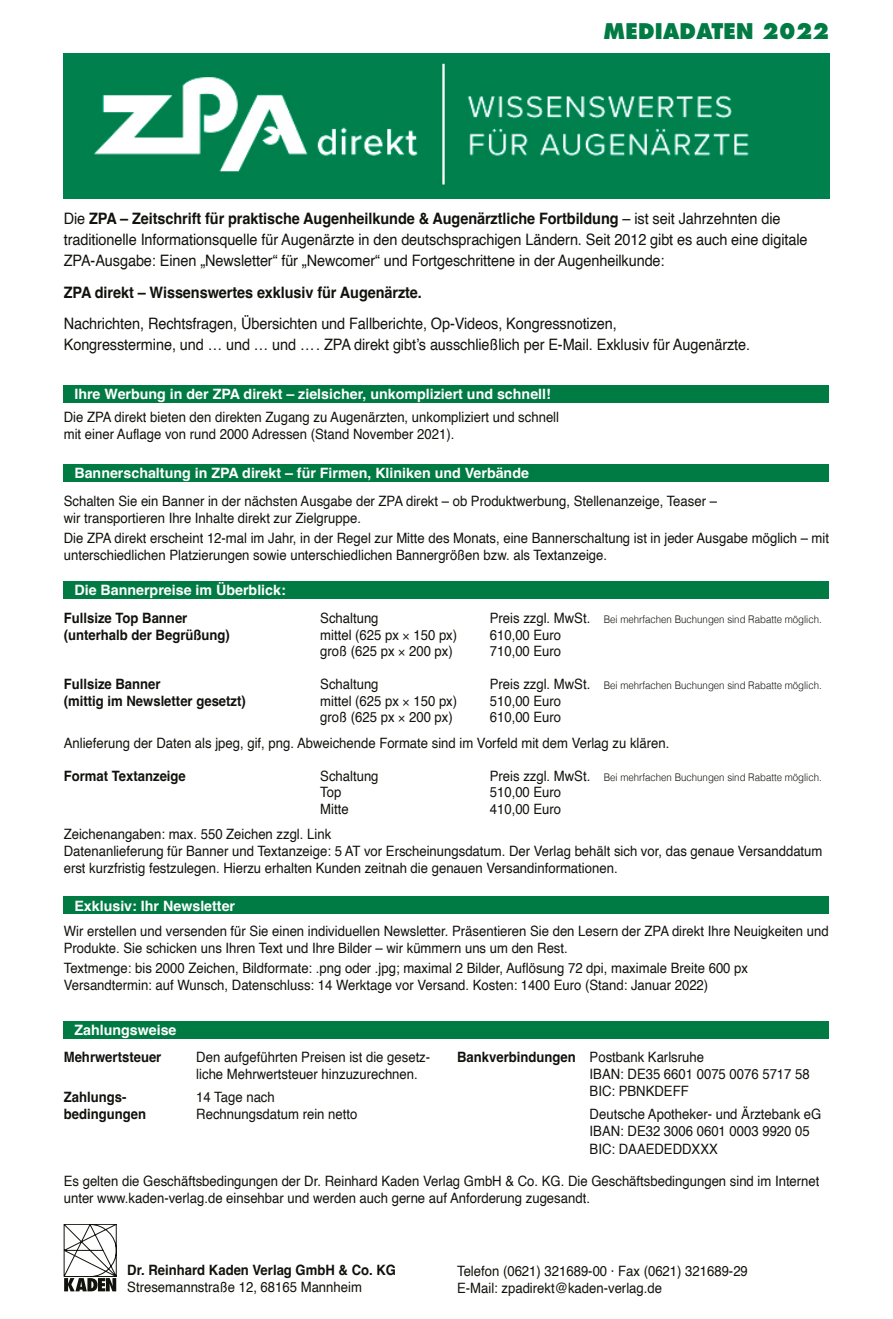
<style>
.page{position:relative;width:893px;height:1319px;background:#fff}
.page>*{position:absolute;margin:0;border:0;box-sizing:border-box;transform-origin:0 0}
.t1{font:800 21px "Futura Std";letter-spacing:.01em;color:#007b43;scale:.95 1}
.t2{font:15.75px/21px "Helvetica";letter-spacing:-.005em;color:#12120d;scale:.92 1}
.t3{font:700 15.75px "Helvetica";letter-spacing:-.005em;color:#12120d;scale:.92 1}
.t4{font:14.25px/17.1px "Helvetica";color:#12120d;scale:.92 1}
.t5{font:700 14.25px "Helvetica";color:#fff}
.t6{font:700 14.25px/17.1px "Helvetica";color:#12120d;scale:.92 1}
.t7{font:300 10.5px "Helvetica";color:#12120d;scale:.92 1}
.s1{font-weight:700}
.s2{font-weight:400;font-size:14.25px}
</style>
<div class="page">
<svg style="left:64px;top:1224px;width:53px;height:67px"></svg>
<div style="left:64px;top:385px;width:765px;height:17px;background:#007b43"></div>
<div style="left:64px;top:896px;width:765px;height:17px;background:#007b43"></div>
<div style="left:64px;top:464px;width:765px;height:17px;background:#007b43"></div>
<div style="left:64px;top:581px;width:765px;height:17px;background:#007b43"></div>
<div style="left:64px;top:1021px;width:765px;height:17px;background:#007b43"></div>
<img style="left:64px;top:53px;width:765px;height:145px">
<h1 class="t1" style="left:604px;top:17px;width:239px">MEDIADATEN 2022</h1>
<p class="t2" style="left:64px;top:208px;width:810px">Die <span class="s1">ZPA – Zeitschrift für praktische Augenheilkunde &amp; Augenärztliche Fortbildung</span> – ist seit Jahrzehnten die traditionelle Informationsquelle für Augenärzte in den deutschsprachigen Ländern. Seit 2012 gibt es auch eine digitale<br>ZPA-Ausgabe: Einen „Newsletter“ für „Newcomer“ und Fortgeschrittene in der Augenheilkunde:</p>
<p class="t3" style="left:64px;top:282px;width:391px">ZPA direkt – Wissenswertes exklusiv für Augenärzte.</p>
<p class="t2" style="left:64px;top:313px;width:748px">Nachrichten, Rechtsfragen, Übersichten und Fallberichte, Op-Videos, Kongressnotizen,<br>Kongresstermine, und … und … und …. ZPA direkt gibt’s ausschließlich per E-Mail. Exklusiv für Augenärzte.</p>
<p class="t5" style="left:74px;top:385px;width:478px">Ihre Werbung in der ZPA direkt – zielsicher, unkompliziert und schnell!</p>
<p class="t4" style="left:64px;top:409px;width:540px;line-height:16.5px">Die ZPA direkt bieten den direkten Zugang zu Augenärzten, unkompliziert und schnell mit einer Auflage von rund 2000 Adressen (Stand November 2021).</p>
<p class="t5" style="left:74px;top:464px;width:456px">Bannerschaltung in ZPA direkt – für Firmen, Kliniken und Verbände</p>
<p class="t4" style="left:64px;top:493px;width:712px;line-height:16.5px">Schalten Sie ein Banner in der nächsten Ausgabe der ZPA direkt – ob Produktwerbung, Stellenanzeige, Teaser – wir transportieren Ihre Inhalte direkt zur Zielgruppe.</p>
<p class="t4" style="left:64px;top:530px;width:833px;line-height:16.5px">Die ZPA direkt erscheint 12-mal im Jahr, in der Regel zur Mitte des Monats, eine Bannerschaltung ist in jeder Ausgabe möglich – mit unterschiedlichen Platzierungen sowie unterschiedlichen Bannergrößen bzw. als Textanzeige.</p>
<p class="t5" style="left:74px;top:581px;width:213px">Die Bannerpreise im Überblick:</p>
<p class="t6" style="left:64px;top:611px;width:136px">Fullsize Top Banner</p>
<p class="t4" style="left:320px;top:610px;width:65px">Schaltung</p>
<p class="t7" style="left:490px;top:610px;width:362px"><span class="s2">Preis zzgl. MwSt.</span> Bei mehrfachen Buchungen sind Rabatte möglich.</p>
<p class="t6" style="left:64px;top:627px;width:182px">(unterhalb der Begrüßung)</p>
<p class="t4" style="left:320px;top:626px;width:150px">mittel (625 px 150 px)</p>
<p class="t4" style="left:490px;top:626px;width:79px">610,00 Euro</p>
<p class="t4" style="left:320px;top:643px;width:146px">groß (625 px 200 px)</p>
<p class="t4" style="left:490px;top:643px;width:79px">710,00 Euro</p>
<p class="t6" style="left:64px;top:677px;width:107px">Fullsize Banner</p>
<p class="t4" style="left:320px;top:676px;width:65px">Schaltung</p>
<p class="t7" style="left:490px;top:676px;width:362px"><span class="s2">Preis zzgl. MwSt.</span> Bei mehrfachen Buchungen sind Rabatte möglich.</p>
<p class="t6" style="left:64px;top:693px;width:199px">(mittig im Newsletter gesetzt)</p>
<p class="t4" style="left:320px;top:692px;width:150px">mittel (625 px 150 px)</p>
<p class="t4" style="left:490px;top:692px;width:79px">510,00 Euro</p>
<p class="t4" style="left:320px;top:709px;width:146px">groß (625 px 200 px)</p>
<p class="t4" style="left:64px;top:705px;width:660px;line-height:25.5px;text-indent:426px">610,00 Euro<br>Anlieferung der Daten als jpeg, gif, png. Abweichende Formate sind im Vorfeld mit dem Verlag zu klären.</p>
<p class="t6" style="left:64px;top:768px;width:134px">Format Textanzeige</p>
<p class="t4" style="left:320px;top:767px;width:65px">Schaltung</p>
<p class="t7" style="left:490px;top:768px;width:362px"><span class="s2">Preis zzgl. MwSt.</span> Bei mehrfachen Buchungen sind Rabatte möglich.</p>
<p class="t4" style="left:320px;top:784px;width:24px">Top</p>
<p class="t4" style="left:490px;top:784px;width:79px">510,00 Euro</p>
<p class="t4" style="left:320px;top:800px;width:32px">Mitte</p>
<p class="t4" style="left:490px;top:800px;width:79px">410,00 Euro</p>
<p class="t4" style="left:64px;top:826px;width:826px;line-height:16.5px">Zeichenangaben: max. 550 Zeichen zzgl. Link<br>Datenanlieferung für Banner und Textanzeige: 5 AT vor Erscheinungsdatum. Der Verlag behält sich vor, das genaue Versanddatum erst kurzfristig festzulegen. Hierzu erhalten Kunden zeitnah die genauen Versandinformationen.</p>
<p class="t5" style="left:74px;top:896px;width:162px">Exklusiv: Ihr Newsletter</p>
<p class="t4" style="left:64px;top:923px;width:833px;line-height:16.5px">Wir erstellen und versenden für Sie einen individuellen Newsletter. Präsentieren Sie den Lesern der ZPA direkt Ihre Neuigkeiten und<br>Produkte. Sie schicken uns Ihren Text und Ihre Bilder – wir kümmern uns um den Rest.</p>
<p class="t4" style="left:64px;top:960px;width:745px;line-height:16.5px">Textmenge: bis 2000 Zeichen, Bildformate: .png oder .jpg; maximal 2 Bilder, Auflösung 72 dpi, maximale Breite 600 px<br>Versandtermin: auf Wunsch, Datenschluss: 14 Werktage vor Versand. Kosten: 1400 Euro (Stand: Januar 2022)</p>
<p class="t5" style="left:74px;top:1021px;width:104px">Zahlungsweise</p>
<p class="t6" style="left:64px;top:1049px;width:108px">Mehrwertsteuer</p>
<p class="t4" style="left:196px;top:1048px;width:256px">Den aufgeführten Preisen ist die gesetz&shy;liche Mehrwertsteuer hinzuzurechnen.</p>
<p class="t6" style="left:64px;top:1090px;width:91px">Zahlungs&shy;bedingungen</p>
<p class="t4" style="left:196px;top:1088px;width:177px">14 Tage nach<br>Rechnungsdatum rein netto</p>
<p class="t4" style="left:590px;top:1048px;width:241px;text-indent:-133px"><span class="s1">Bankverbindungen</span> Postbank Karlsruhe<br>IBAN: DE35 6601 0075 0076 5717 58<br>BIC: PBNKDEFF</p>
<p class="t4" style="left:590px;top:1105px;width:253px">Deutsche Apotheker- und Ärztebank eG<br>IBAN: DE32 3006 0601 0003 9920 05<br>BIC: DAAEDEDDXXX</p>
<p class="t4" style="left:64px;top:1172px;width:823px">Es gelten die Geschäftsbedingungen der Dr. Reinhard Kaden Verlag GmbH &amp; Co. KG. Die Geschäftsbedingungen sind im Internet unter www.kaden-verlag.de einsehbar und werden auch gerne auf Anforderung zugesandt.</p>
<p class="t6" style="left:127px;top:1262px;width:294px">Dr. Reinhard Kaden Verlag GmbH &amp; Co. KG</p>
<p class="t4" style="left:127px;top:1278px;width:257px">Stresemannstraße 12, 68165 Mannheim</p>
<p class="t4" style="left:457px;top:1262px;width:318px">Telefon (0621) 321689-00 · Fax (0621) 321689-29<br>E-Mail: zpadirekt@kaden-verlag.de</p>
</div>
